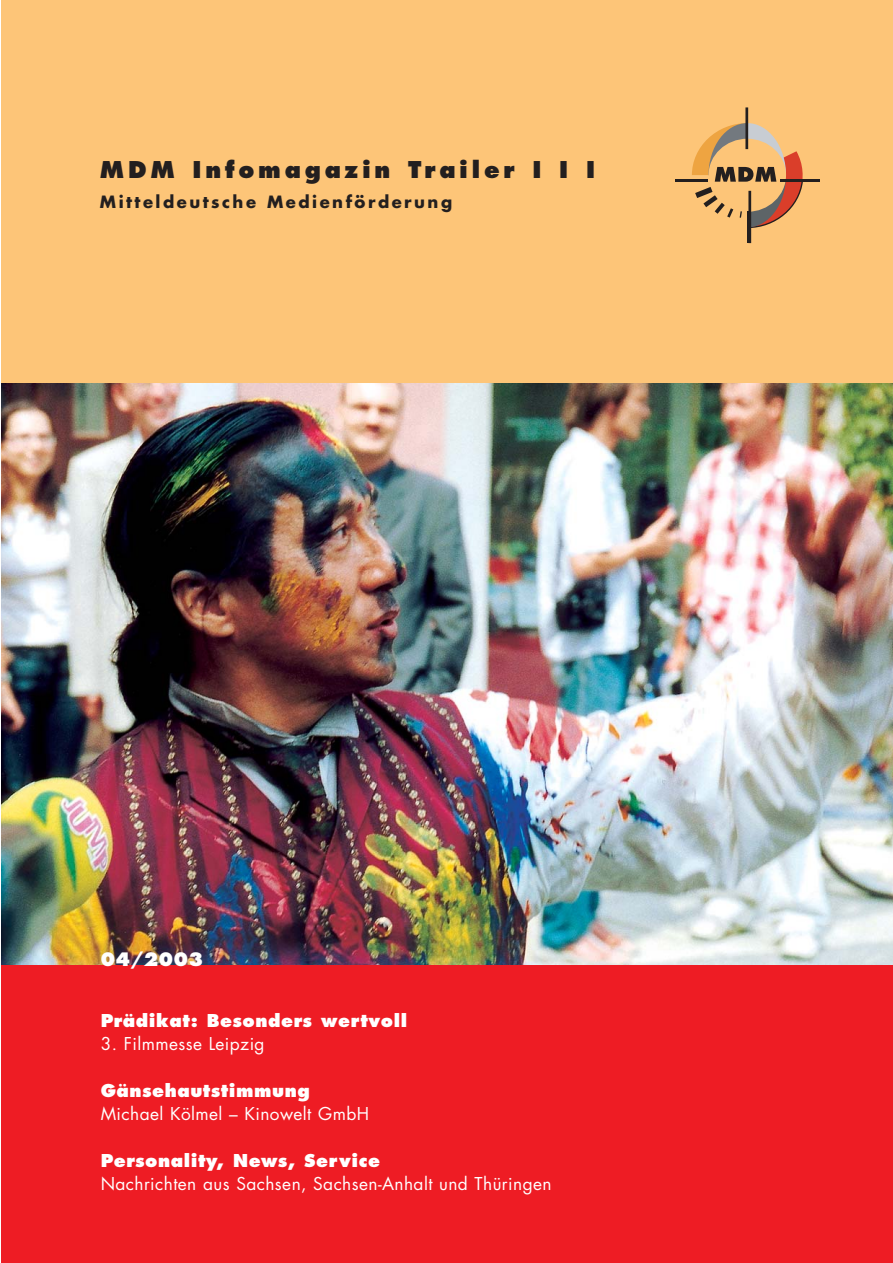
<style>
.page{position:relative;width:893px;height:1263px;background:#fff}
.page>*{position:absolute;margin:0;border:0;box-sizing:border-box;transform-origin:0 0}
.t1{font:800 22.5px "Futura";letter-spacing:.165em;color:#231f1f}
.t2{font:800 18px "Futura";color:#fff}
.t3{font:17.25px "Futura";letter-spacing:.025em;color:#fff}
.t4{font:800 17.25px "Futura";letter-spacing:.035em;color:#fff}
.t5{font:700 16.5px "Futura";letter-spacing:.15em;color:#231f1f}
</style>
<div class="page">
<img style="left:1px;top:383px;width:891px;height:582px">
<div style="left:1px;top:0;width:891px;height:383px;background:#fdc578"></div>
<div style="left:1px;top:965px;width:891px;height:298px;background:#ee1c24"></div>
<hr style="left:745px;top:107px;width:3px;height:42px;background:#231f1f">
<hr style="left:675px;top:179px;width:33px;height:2px;background:#231f1f">
<hr style="left:780px;top:179px;width:39px;height:2px;background:#231f1f">
<hr style="left:748px;top:191px;width:3px;height:52px;background:#231f1f">
<hr style="left:746px;top:212px;width:3px;height:31px;background:#231f1f">
<svg style="left:689px;top:123px;width:121px;height:106px"></svg>
<h1 class="t1" style="left:100px;top:160px;width:496px">MDM Infomagazin Trailer I I I</h1>
<p class="t5" style="left:100px;top:194px;width:354px">Mitteldeutsche Medienförderung</p>
<p class="t2" style="left:100px;top:951px;width:104px">04/2003</p>
<p class="t4" style="left:101px;top:1013px;width:308px">Prädikat: Besonders wertvoll</p>
<p class="t3" style="left:101px;top:1036px;width:165px">3. Filmmesse Leipzig</p>
<p class="t4" style="left:101px;top:1083px;width:211px">Gänsehautstimmung</p>
<p class="t3" style="left:101px;top:1106px;width:270px">Michael Kölmel – Kinowelt GmbH</p>
<p class="t4" style="left:101px;top:1153px;width:281px">Personality, News, Service</p>
<p class="t3" style="left:101px;top:1176px;width:452px">Nachrichten aus Sachsen, Sachsen-Anhalt und Thüringen</p>
</div>
